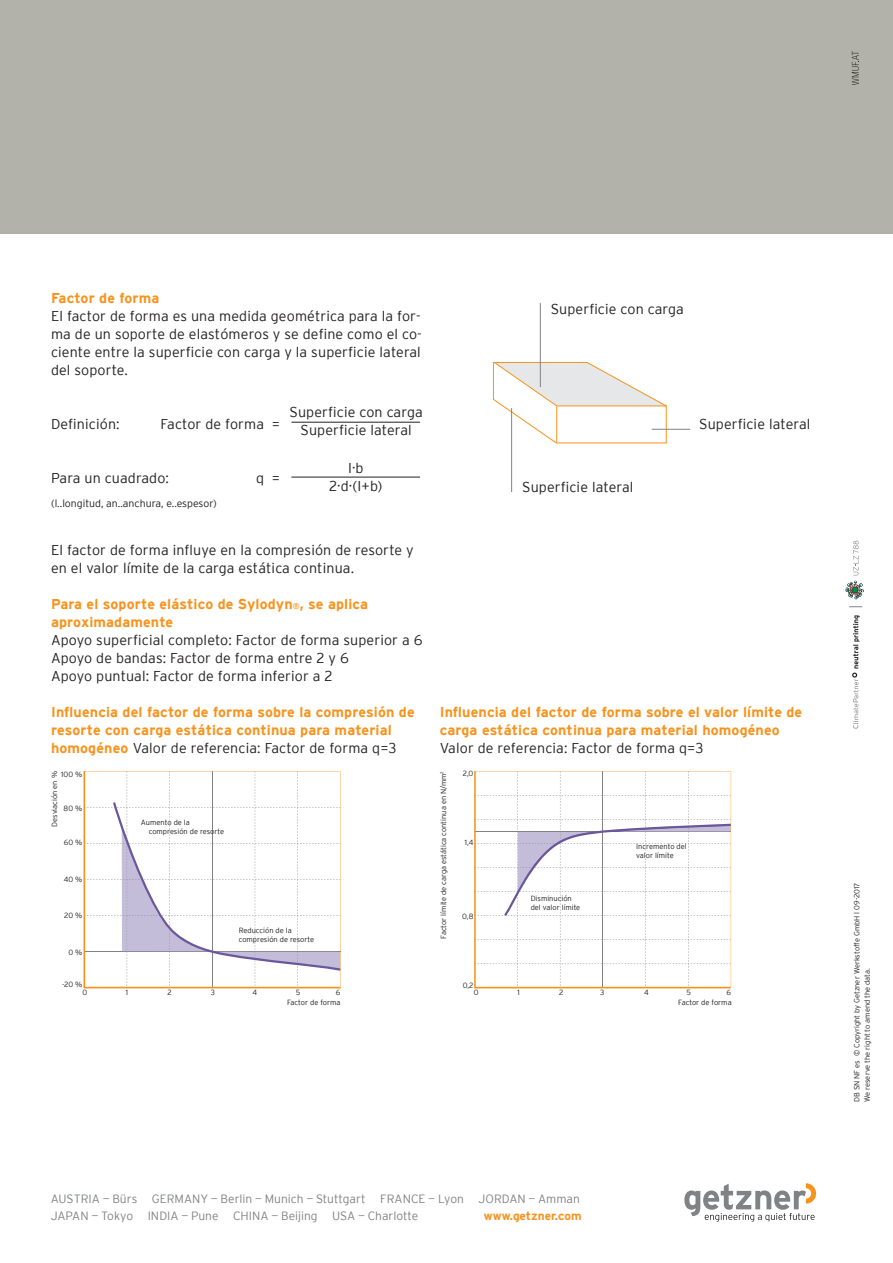
<style>
.page{position:relative;width:893px;height:1263px;background:#fff}
.page>*{position:absolute;margin:0;border:0;box-sizing:border-box;transform-origin:0 0}
.t1{font:300 14.25px/18px "Interstate";letter-spacing:.01em;color:#221f1f}
.t2{font:700 14.25px/18px "Interstate";letter-spacing:.01em;color:#f7931d}
.t3{font:300 12px/17.4px "Interstate";color:#808284}
.t4{font:700 12px "Interstate";color:#f7931d}
.t5{font:300 10.5px "Interstate";color:#221f1f}
.t6{font:300 7.5px/9px "Interstate";color:#221f1f}
.s1{font-size:8.25px}
.s2{font-weight:300;color:#221f1f}
</style>
<div class="page">
<div style="left:0;top:0;width:893px;height:234px;background:#b2b2aa"></div>
<svg style="left:493px;top:362px;width:174px;height:81px"></svg>
<hr style="left:556px;top:407px;width:1px;height:35px;background:#f7931d">
<hr style="left:540px;top:303px;width:1px;height:84px;background:#808284">
<hr style="left:652px;top:429px;width:38px;height:1px;background:#808284">
<hr style="left:511px;top:408px;width:1px;height:84px;background:#808284">
<hr style="left:291px;top:422px;width:129px;height:1px;background:#221f1f">
<hr style="left:291px;top:477px;width:129px;height:1px;background:#221f1f">
<svg style="left:852px;top:615px;width:8px;height:113px"></svg>
<svg style="left:845px;top:581px;width:19px;height:18px"></svg>
<svg style="left:849px;top:606px;width:13px;height:1px"></svg>
<svg style="left:853px;top:541px;width:6px;height:34px"></svg>
<svg style="left:84px;top:771px;width:257px;height:217px"></svg>
<svg style="left:474px;top:771px;width:256px;height:217px"></svg>
<svg style="left:852px;top:51px;width:7px;height:34px"></svg>
<svg style="left:684px;top:1183px;width:132px;height:39px"></svg>
<p class="t2" style="left:51px;top:290px;width:110px">Factor de forma</p>
<p class="t1" style="left:51px;top:308px;width:372px;text-align:justify">El factor de forma es una medida geométrica para la for&shy;ma de un soporte de elastómeros y se deine como el co&shy;ciente entre la supericie con carga y la supericie lateral del soporte.</p>
<p class="t1" style="left:51px;top:415px;width:70px">Deinición:</p>
<p class="t1" style="left:161px;top:415px;width:121px">Factor de forma =</p>
<p class="t1" style="left:51px;top:470px;width:120px">Para un cuadrado:</p>
<p class="t1" style="left:256px;top:470px;width:26px">q =</p>
<p class="t5" style="left:51px;top:499px;width:167px">(l..longitud, an..anchura, e..espesor)</p>
<p class="t1" style="left:290px;top:403px;width:135px;text-align:center">Supericie con carga<br>Supericie lateral</p>
<p class="t1" style="left:329px;top:460px;width:55px;text-align:center">I·b<br>2·d·(I+b)</p>
<p class="t1" style="left:551px;top:300px;width:135px">Supericie con carga</p>
<p class="t1" style="left:522px;top:478px;width:113px">Supericie lateral</p>
<p class="t1" style="left:699px;top:415px;width:113px">Supericie lateral</p>
<p class="t1" style="left:51px;top:541px;width:364px">El factor de forma inluye en la compresión de resorte y en el valor límite de la carga estática continua.</p>
<p class="t2" style="left:51px;top:596px;width:319px">Para el soporte elástico de Sylodyn<span class="s1">®</span>, se aplica aproximadamente</p>
<p class="t1" style="left:51px;top:631px;width:373px">Apoyo supericial completo: Factor de forma superior a 6<br>Apoyo de bandas: Factor de forma entre 2 y 6<br>Apoyo puntual: Factor de forma inferior a 2</p>
<p class="t2" style="left:51px;top:703px;width:365px">Inluencia del factor de forma sobre la compresión de resorte con carga estática continua para material homogéneo <span class="s2">Valor de referencia: Factor de forma q=3</span></p>
<p class="t2" style="left:440px;top:703px;width:364px">Inluencia del factor de forma sobre el valor límite de carga estática continua para material homogéneo</p>
<p class="t1" style="left:440px;top:740px;width:265px">Valor de referencia: Factor de forma q=3</p>
<p class="t6" style="left:61px;top:770px;width:23px">100 %</p>
<p class="t6" style="left:463px;top:770px;width:12px">2,0</p>
<p class="t6" style="left:50px;top:827px;width:57px;rotate:-90deg">Desviación en %</p>
<p class="t6" style="left:439px;top:939px;width:169px;rotate:-90deg">Factor límite de carga estática continua en N/mm<sup>2</sup></p>
<p class="t6" style="left:64px;top:804px;width:20px">80 %</p>
<p class="t6" style="left:64px;top:838px;width:20px">60 %</p>
<p class="t6" style="left:64px;top:875px;width:20px">40 %</p>
<p class="t6" style="left:64px;top:912px;width:20px">20 %</p>
<p class="t6" style="left:149px;top:818px;width:77px;text-indent:-8px">Aumento de la compresión de resorte</p>
<p class="t6" style="left:465px;top:839px;width:10px">1,4</p>
<p class="t6" style="left:462px;top:912px;width:13px">0,8</p>
<p class="t6" style="left:239px;top:926px;width:77px">Reducción de la compresión de resorte</p>
<p class="t6" style="left:531px;top:894px;width:51px">Disminución del valor límite</p>
<p class="t6" style="left:636px;top:842px;width:52px">Incremento del valor límite</p>
<p class="t6" style="left:68px;top:948px;width:15px">0 %</p>
<p class="t6" style="left:62px;top:980px;width:22px">-20 %</p>
<p class="t6" style="left:463px;top:981px;width:12px">0,2</p>
<p class="t6" style="left:82px;top:988px;width:6px">0</p>
<p class="t6" style="left:126px;top:988px;width:4px">1</p>
<p class="t6" style="left:168px;top:988px;width:6px">2</p>
<p class="t6" style="left:211px;top:988px;width:6px">3</p>
<p class="t6" style="left:253px;top:988px;width:6px">4</p>
<p class="t6" style="left:296px;top:988px;width:6px">5</p>
<p class="t6" style="left:336px;top:988px;width:6px">6</p>
<p class="t6" style="left:474px;top:988px;width:6px">0</p>
<p class="t6" style="left:517px;top:988px;width:4px">1</p>
<p class="t6" style="left:559px;top:988px;width:6px">2</p>
<p class="t6" style="left:600px;top:988px;width:6px">3</p>
<p class="t6" style="left:644px;top:988px;width:6px">4</p>
<p class="t6" style="left:686px;top:988px;width:6px">5</p>
<p class="t6" style="left:726px;top:988px;width:6px">6</p>
<p class="t6" style="left:287px;top:998px;width:55px">Factor de forma</p>
<p class="t3" style="left:51px;top:1190px;width:531px">AUSTRIA — Bürs GERMANY — Berlin — Munich — Stuttgart FRANCE — Lyon JORDAN — Amman<br>JAPAN — Tokyo INDIA — Pune CHINA — Beijing USA — Charlotte</p>
<p class="t4" style="left:484px;top:1211px;width:99px">www.getzner.com</p>
<p class="t6" style="left:678px;top:998px;width:55px">Factor de forma</p>
<p class="t6" style="left:852px;top:1102px;width:220px;line-height:10.5px;rotate:-90deg">DB SN NF es © Copyright by Getzner Werkstoffe GmbH l 09-2017<br>We reserve the right to amend the data.</p>
</div>
